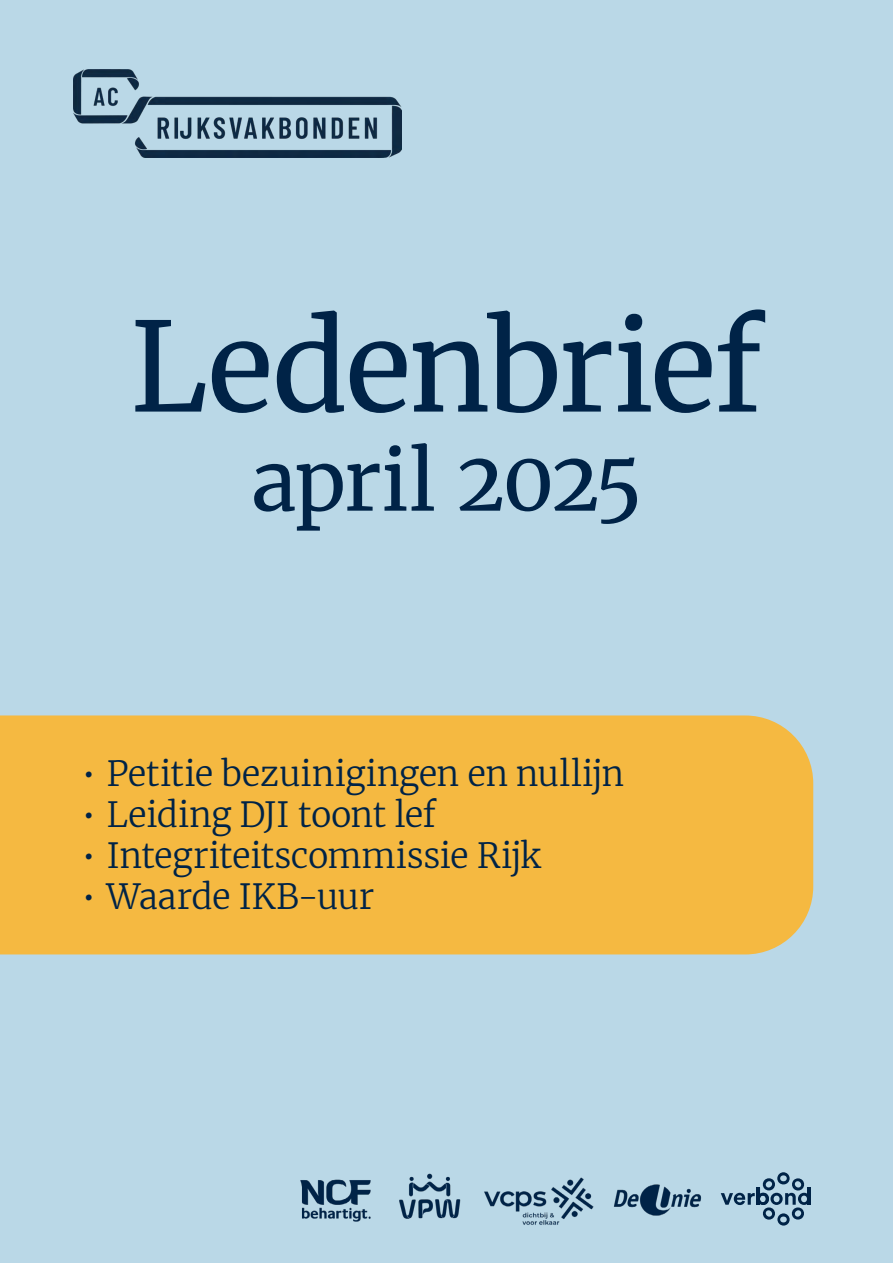
<style>
.page{position:relative;width:893px;height:1263px;background:#bad8e7}
.page>*{position:absolute;margin:0;border:0;box-sizing:border-box;transform-origin:0 0}
.t1{font:123.3px "Merriweather";letter-spacing:-.025em;color:#002347}
.t2{font:82.5px "Merriweather";letter-spacing:-.035em;color:#002347}
.t3{font:300 34.35px "Merriweather";letter-spacing:-.01em;color:#002347}
</style>
<div class="page">
<div style="left:0;top:715px;width:813px;height:239px;background:#f5b941"></div>
<img style="left:74px;top:69px;width:328px;height:89px">
<img style="left:300px;top:1179px;width:71px;height:43px">
<img style="left:399px;top:1173px;width:62px;height:46px">
<img style="left:484px;top:1177px;width:110px;height:48px">
<img style="left:613px;top:1184px;width:89px;height:32px">
<svg style="left:721px;top:1172px;width:86px;height:53px"></svg>
<hr style="left:757px;top:1188px;width:3px;height:17px;background:#002347">
<hr style="left:807px;top:1187px;width:3px;height:18px;background:#002347">
<h1 class="t1" style="left:129px;top:281px;width:636px">Ledenbrief</h1>
<h2 class="t2" style="left:250px;top:424px;width:394px">april 2025</h2>
<p class="t3" style="left:82px;top:749px;width:544px">• Petitie bezuinigingen en nullijn</p>
<p class="t3" style="left:82px;top:790px;width:356px">• Leiding DJI toont lef</p>
<p class="t3" style="left:82px;top:832px;width:460px">• Integriteitscommissie Rijk</p>
<p class="t3" style="left:82px;top:873px;width:294px">• Waarde IKB-uur</p>
</div>
